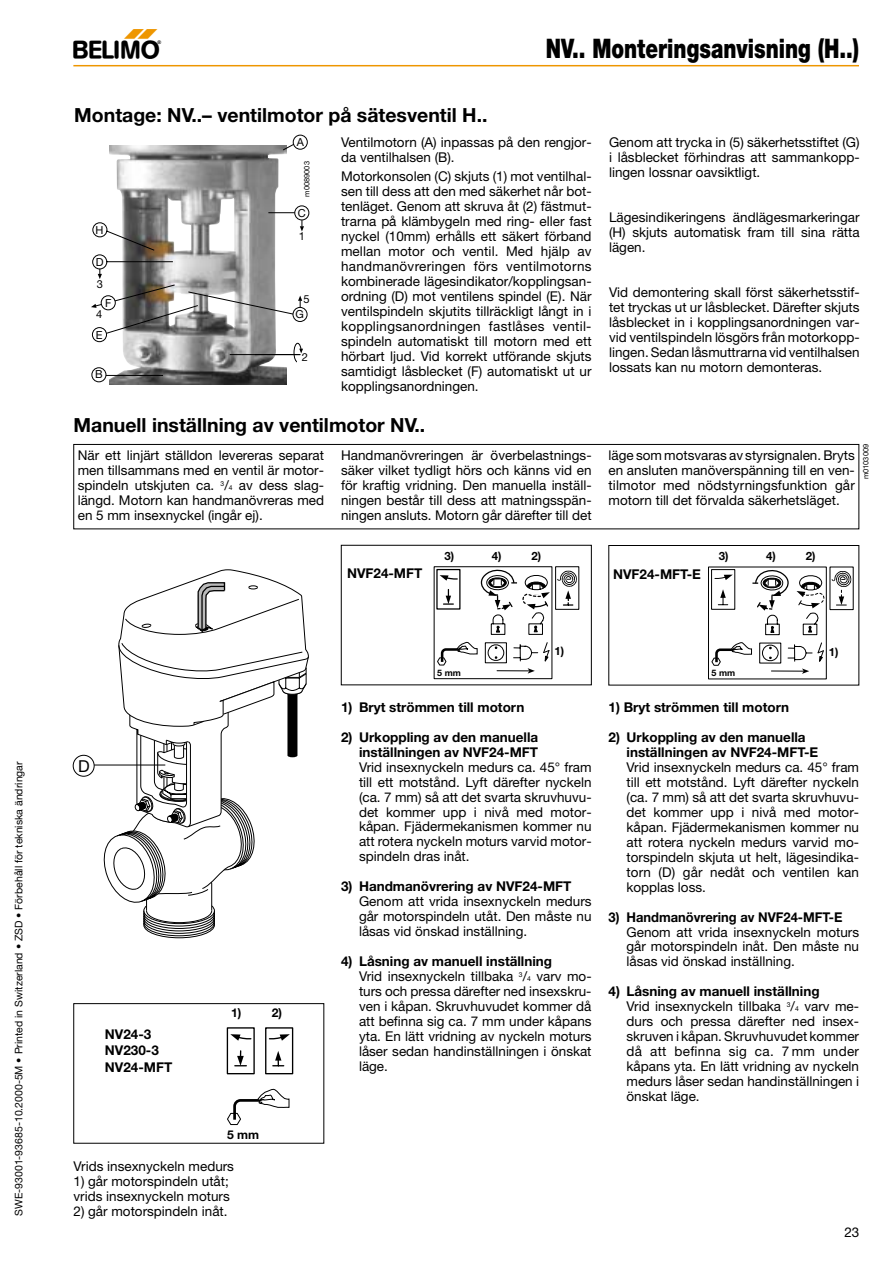
<style>
.page{position:relative;width:893px;height:1263px;background:#fff}
.page>*{position:absolute;margin:0;border:0;box-sizing:border-box;transform-origin:0 0}
.t1{font:37.5px "Belimo";color:#000}
.t2{font:900 27px "Helvetica Neue";color:#000;scale:.75 1}
.t3{font:700 19.5px "Helvetica Neue";color:#000}
.t4{font:16.5px "Helvetica Neue";color:#000}
.t5{font:13.5px/15px "Helvetica Neue";color:#000;text-align:justify}
.t6{font:700 13.5px/16.5px "Helvetica Neue";color:#000}
.t7{font:700 13.5px "Helvetica Neue";color:#000;scale:.96 1}
.t8{font:700 12.15px "Helvetica Neue";color:#000}
.t9{font:700 11.4px "Helvetica Neue";color:#000}
.t10{font:11.1px/23.4px "Helvetica Neue";color:#000}
.t11{font:10.5px "Helvetica Neue";color:#000}
.t12{font:700 8.85px "Helvetica Neue";color:#000}
.t13{font:7.5px "Helvetica Neue";color:#000}
.s1{color:#ee9600}
.s2{font-size:6.75px}
.s3{font-weight:700}
</style>
<div class="page">
<hr style="left:73px;top:65px;width:786px;height:1px;background:#ee9600">
<div style="left:73px;top:444px;width:786px;height:85px;border:1px solid #000"></div>
<div style="left:73px;top:755px;width:21px;height:21px;border:1px solid #000;border-radius:50%"></div>
<hr style="left:94px;top:765px;width:71px;height:1px;background:#000">
<svg style="left:101px;top:569px;width:208px;height:370px"></svg>
<svg style="left:226px;top:1027px;width:29px;height:48px"></svg>
<svg style="left:265px;top:1027px;width:29px;height:48px"></svg>
<svg style="left:227px;top:1088px;width:63px;height:38px"></svg>
<div style="left:73px;top:1003px;width:251px;height:140px;border:1px solid #000"></div>
<svg style="left:433px;top:566px;width:146px;height:113px"></svg>
<div style="left:341px;top:545px;width:250px;height:140px;border:1px solid #000"></div>
<div style="left:708px;top:567px;width:118px;height:112px;border:1px solid #000"></div>
<svg style="left:710px;top:567px;width:141px;height:107px"></svg>
<div style="left:608px;top:545px;width:251px;height:140px;border:1px solid #000"></div>
<img style="left:109px;top:376px;width:177px;height:8px">
<div style="left:294px;top:206px;width:15px;height:14px;border:1px solid #000;border-radius:50%"></div>
<div style="left:91px;top:367px;width:15px;height:15px;border:1px solid #000;border-radius:50%"></div>
<svg style="left:91px;top:134px;width:217px;height:242px"></svg>
<div style="left:101px;top:295px;width:15px;height:15px;border:1px solid #000;border-radius:50%"></div>
<p class="t11" style="left:15px;top:1216px;width:456px;rotate:-90deg">SWE-93001-93685-10.2000-5M • Printed in Switzerland • ZSD • Förbehåll för tekniska ändringar</p>
<h1 class="t1" style="left:73px;top:24px;width:90px">B<span class="s1">C</span></h1>
<h3 class="t3" style="left:74px;top:108px;width:414px">Montage: NV..– ventilmotor på sätesventil H..</h3>
<h2 class="t2" style="left:545px;top:39px;width:419px">NV.. Monteringsanvisning (H..)</h2>
<p class="t10" style="left:96px;top:220px;width:9px">H</p>
<p class="t10" style="left:96px;top:252px;width:9px;line-height:22.2px">D<br>3</p>
<p class="t10" style="left:105px;top:292px;width:8px">F</p>
<p class="t10" style="left:96px;top:303px;width:8px">4</p>
<p class="t10" style="left:96px;top:324px;width:8px">E</p>
<p class="t10" style="left:95px;top:364px;width:9px">B</p>
<p class="t10" style="left:297px;top:131px;width:9px">A</p>
<p class="t13" style="left:304px;top:197px;width:37px;rotate:-90deg">m0089003</p>
<p class="t10" style="left:298px;top:202px;width:9px">C<br>1</p>
<p class="t10" style="left:303px;top:289px;width:8px">5</p>
<p class="t10" style="left:295px;top:303px;width:10px">G</p>
<p class="t10" style="left:302px;top:346px;width:8px">2</p>
<p class="t5" style="left:341px;top:136px;width:252px">Ventilmotorn (A) inpassas på den rengjor&shy;da ventilhalsen (B).</p>
<p class="t5" style="left:341px;top:170px;width:252px">Motorkonsolen (C) skjuts (1) mot ventilhal&shy;sen till dess att den med säkerhet når bot&shy;tenläget. Genom att skruva åt (2) fästmut&shy;trarna på klämbygeln med ring- eller fast nyckel (10mm) erhålls ett säkert förband mellan motor och ventil. Med hjälp av handmanövreringen förs ventilmotorns kombinerade lägesindikator/kopplingsan&shy;ordning (D) mot ventilens spindel (E). När ventilspindeln skjutits tillräckligt långt in i kopplingsanordningen fastlåses ventil&shy;spindeln automatiskt till motorn med ett hörbart ljud. Vid korrekt utförande skjuts samtidigt låsblecket (F) automatiskt ut ur kopplingsanordningen.</p>
<h3 class="t3" style="left:73px;top:418px;width:353px">Manuell inställning av ventilmotor NV..</h3>
<p class="t5" style="left:609px;top:136px;width:252px">Genom att trycka in (5) säkerhetsstiftet (G) i låsblecket förhindras att sammankopp&shy;lingen lossnar oavsiktligt.</p>
<p class="t5" style="left:609px;top:211px;width:252px">Lägesindikeringens ändlägesmarkeringar (H) skjuts automatisk fram till sina rätta lägen.</p>
<p class="t5" style="left:609px;top:286px;width:252px">Vid demontering skall först säkerhetsstif&shy;tet tryckas ut ur låsblecket. Därefter skjuts låsblecket in i kopplingsanordningen var&shy;vid ventilspindeln lösgörs från motorkopp&shy;lingen. Sedan låsmuttrarna vid ventilhalsen lossats kan nu motorn demonteras.</p>
<p class="t5" style="left:78px;top:449px;width:248px">När ett linjärt ställdon levereras separat men tillsammans med en ventil är motor&shy;spindeln utskjuten ca. <sup>3</sup>/<span class="s2">4</span> av dess slag&shy;längd. Motorn kan handmanövreras med en 5 mm insexnyckel (ingår ej).</p>
<p class="t5" style="left:341px;top:449px;width:252px">Handmanövreringen är överbelastnings&shy;säker vilket tydligt hörs och känns vid en för kraftig vridning. Den manuella inställ&shy;ningen består till dess att matningsspän&shy;ningen ansluts. Motorn går därefter till det</p>
<p class="t5" style="left:608px;top:449px;width:248px">läge som motsvaras av styrsignalen. Bryts en ansluten manöverspänning till en ven&shy;tilmotor med nödstyrningsfunktion går motorn till det förvalda säkerhetsläget.</p>
<p class="t13" style="left:863px;top:479px;width:37px;rotate:-90deg">m0103009</p>
<p class="t6" style="left:347px;top:566px;width:77px">NVF24-MFT</p>
<p class="t9" style="left:444px;top:552px;width:11px">3)</p>
<p class="t9" style="left:491px;top:552px;width:11px">4)</p>
<p class="t9" style="left:531px;top:552px;width:11px">2)</p>
<p class="t6" style="left:613px;top:567px;width:89px">NVF24-MFT-E</p>
<p class="t9" style="left:718px;top:552px;width:11px">3)</p>
<p class="t9" style="left:766px;top:552px;width:11px">4)</p>
<p class="t9" style="left:805px;top:552px;width:11px">2)</p>
<p class="t12" style="left:437px;top:669px;width:25px">5 mm</p>
<p class="t9" style="left:554px;top:647px;width:11px">1)</p>
<p class="t12" style="left:711px;top:669px;width:25px">5 mm</p>
<p class="t9" style="left:828px;top:647px;width:11px">1)</p>
<p class="t4" style="left:78px;top:760px;width:13px">D</p>
<p class="t6" style="left:105px;top:1027px;width:69px">NV24-3<br>NV230-3<br>NV24-MFT</p>
<p class="t8" style="left:231px;top:1009px;width:12px">1)</p>
<p class="t8" style="left:272px;top:1009px;width:12px">2)</p>
<p class="t8" style="left:227px;top:1131px;width:34px">5 mm</p>
<p class="t5" style="left:73px;top:1160px;width:162px">Vrids insexnyckeln medurs</p>
<p class="t5" style="left:73px;top:1175px;width:158px">1) går motorspindeln utåt; vrids insexnyckeln moturs</p>
<p class="t5" style="left:73px;top:1205px;width:155px">2) går motorspindeln inåt.</p>
<p class="t6" style="left:341px;top:700px;width:185px">1) Bryt strömmen till motorn</p>
<p class="t6" style="left:341px;top:731px;width:199px;line-height:15px;text-align:right">2) Urkoppling av den manuella inställningen av NVF24-MFT</p>
<p class="t5" style="left:359px;top:761px;width:234px">Vrid insexnyckeln medurs ca. 45° fram till ett motstånd. Lyft därefter nyckeln (ca. 7 mm) så att det svarta skruvhuvu&shy;det kommer upp i nivå med motor&shy;kåpan. Fjädermekanismen kommer nu att rotera nyckeln moturs varvid motor&shy;spindeln dras inåt.</p>
<p class="t6" style="left:341px;top:880px;width:232px">3) Handmanövrering av NVF24-MFT</p>
<p class="t5" style="left:359px;top:895px;width:234px">Genom att vrida insexnyckeln medurs går motorspindeln utåt. Den måste nu låsas vid önskad inställning.</p>
<p class="t5" style="left:359px;top:955px;width:234px;text-align:left;text-indent:-18px"><span class="s3">4) Låsning av manuell inställning<br></span>Vrid insexnyckeln tillbaka <sup>3</sup>/<span class="s2">4</span> varv mo&shy;turs och pressa därefter ned insexskru&shy;ven i kåpan. Skruvhuvudet kommer då att befinna sig ca. 7 mm under kåpans yta. En lätt vridning av nyckeln moturs låser sedan handinställningen i önskat läge.</p>
<p class="t6" style="left:608px;top:700px;width:182px">1) Bryt strömmen till motorn</p>
<p class="t6" style="left:626px;top:731px;width:193px;line-height:15px;text-indent:-18px">2) Urkoppling av den manuella inställningen av NVF24-MFT-E</p>
<p class="t5" style="left:626px;top:761px;width:234px">Vrid insexnyckeln medurs ca. 45° fram till ett motstånd. Lyft därefter nyckeln (ca. 7 mm) så att det svarta skruvhuvu&shy;det kommer upp i nivå med motor&shy;kåpan. Fjädermekanismen kommer nu att rotera nyckeln medurs varvid mo&shy;torspindeln skjuta ut helt, lägesindika&shy;torn (D) går nedåt och ventilen kan kopplas loss.</p>
<p class="t7" style="left:608px;top:912px;width:245px">3) Handmanövrering av NVF24-MFT-E</p>
<p class="t5" style="left:626px;top:926px;width:234px">Genom att vrida insexnyckeln moturs går motorspindeln inåt. Den måste nu låsas vid önskad inställning.</p>
<p class="t5" style="left:626px;top:985px;width:234px;text-align:left;text-indent:-18px"><span class="s3">4) Låsning av manuell inställning<br></span>Vrid insexnyckeln tillbaka <sup>3</sup>/<span class="s2">4</span> varv me&shy;durs och pressa därefter ned insex&shy;skruven i kåpan. Skruvhuvudet kommer då att befinna sig ca. 7 mm under kåpans yta. En lätt vridning av nyckeln medurs låser sedan handinställningen i önskat läge.</p>
<p class="t5" style="left:844px;top:1226px;width:16px">23</p>
</div>
